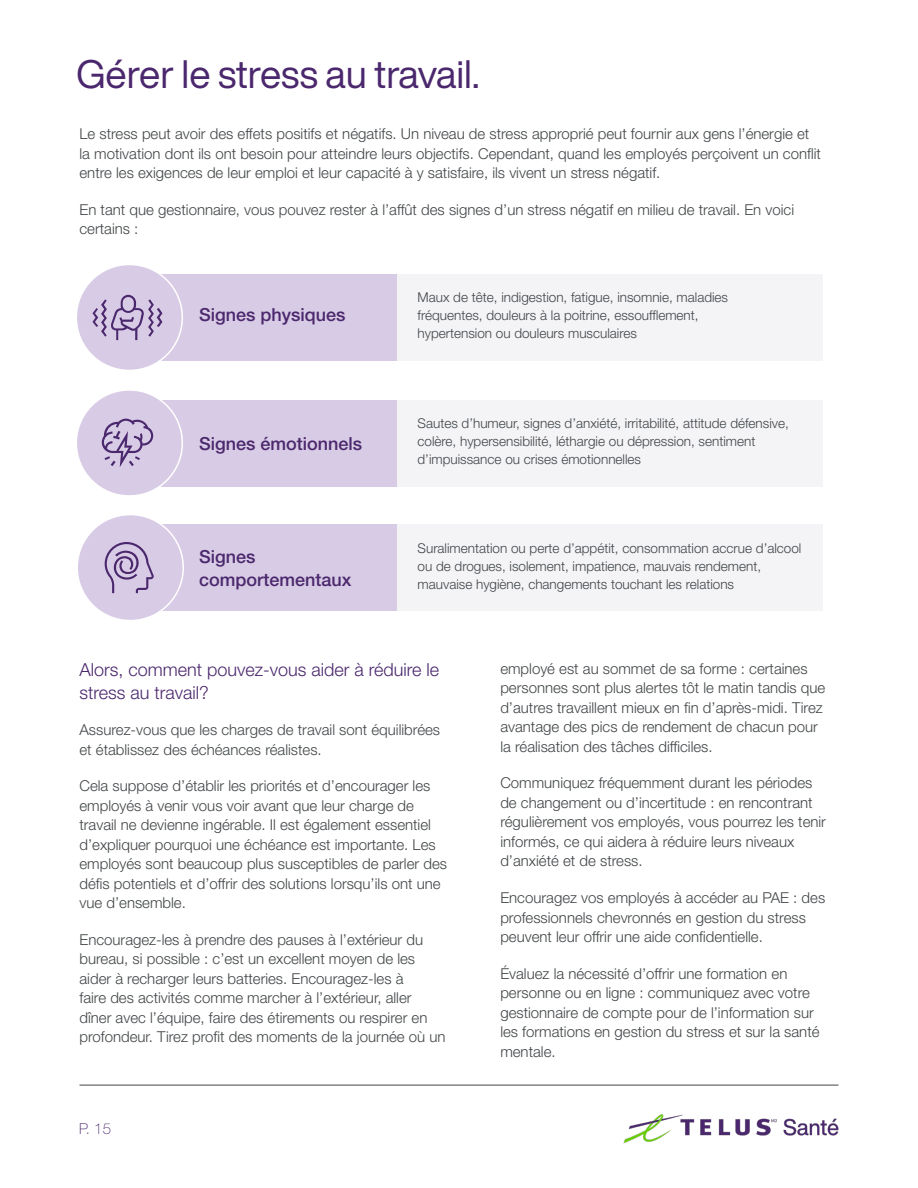
<style>
.page{position:relative;width:918px;height:1188px;background:#fff}
.page>*{position:absolute;margin:0;border:0;box-sizing:border-box;transform-origin:0 0}
.t1{font:39px "Helvetica Now Display";color:#4b286d}
.t2{font:300 18px/22.5px "Helvetica Neue LT Std";color:#4b286d}
.t3{font:500 18px/22.5px "Helvetica Neue LT Std";color:#4b286d}
.t4{font:300 15px/19.5px "Helvetica Neue LT Std";color:#414547}
.t5{font:100 15px "Helvetica Neue LT Std";color:#4b286c}
.t6{font:300 13.5px/18px "Helvetica Neue LT Std";color:#414547}
</style>
<div class="page">
<img style="left:623px;top:1114px;width:216px;height:30px">
<hr style="left:80px;top:1085px;width:758px;height:1px;background:#414547">
<div style="left:396px;top:274px;width:427px;height:87px;background:#f4f4f7"></div>
<div style="left:396px;top:400px;width:427px;height:87px;background:#f4f4f7"></div>
<div style="left:397px;top:524px;width:426px;height:87px;background:#f4f4f7"></div>
<div style="left:134px;top:274px;width:263px;height:87px;background:#d8cbe5"></div>
<div style="left:134px;top:400px;width:263px;height:86px;background:#d8cbe5"></div>
<div style="left:76px;top:264px;width:106px;height:106px;background:#d8cbe5;border-radius:50%"></div>
<div style="left:76px;top:264px;width:107px;height:107px;border:2px solid #fff;border-radius:50%"></div>
<div style="left:76px;top:390px;width:106px;height:106px;background:#d8cbe5;border-radius:50%"></div>
<div style="left:76px;top:389px;width:107px;height:108px;border:2px solid #fff;border-radius:50%"></div>
<div style="left:135px;top:524px;width:262px;height:87px;background:#d8cbe5"></div>
<div style="left:77px;top:515px;width:106px;height:106px;background:#d8cbe5;border-radius:50%"></div>
<div style="left:76px;top:514px;width:108px;height:107px;border:2px solid #fff;border-radius:50%"></div>
<svg style="left:93px;top:295px;width:69px;height:45px"></svg>
<svg style="left:102px;top:419px;width:51px;height:48px"></svg>
<svg style="left:105px;top:542px;width:49px;height:51px"></svg>
<h1 class="t1" style="left:76px;top:48px;width:405px">Gérer le stress au travail.</h1>
<p class="t4" style="left:80px;top:124px;width:743px">Le stress peut avoir des effets positifs et négatifs. Un niveau de stress approprié peut fournir aux gens l’énergie et la motivation dont ils ont besoin pour atteindre leurs objectifs. Cependant, quand les employés perçoivent un conflit entre les exigences de leur emploi et leur capacité à y satisfaire, ils vivent un stress négatif.</p>
<p class="t4" style="left:80px;top:199px;width:716px">En tant que gestionnaire, vous pouvez rester à l’affût des signes d’un stress négatif en milieu de travail. En voici certains :</p>
<p class="t3" style="left:199px;top:304px;width:148px">Signes physiques</p>
<p class="t3" style="left:199px;top:432px;width:165px">Signes émotionnels</p>
<p class="t3" style="left:199px;top:546px;width:154px">Signes comportementaux</p>
<p class="t6" style="left:418px;top:288px;width:312px">Maux de tête, indigestion, fatigue, insomnie, maladies fréquentes, douleurs à la poitrine, essoufflement, hypertension ou douleurs musculaires</p>
<p class="t6" style="left:418px;top:414px;width:373px">Sautes d’humeur, signes d’anxiété, irritabilité, attitude défensive, colère, hypersensibilité, léthargie ou dépression, sentiment d’impuissance ou crises émotionnelles</p>
<p class="t6" style="left:418px;top:539px;width:385px">Suralimentation ou perte d’appétit, consommation accrue d’alcool ou de drogues, isolement, impatience, mauvais rendement, mauvaise hygiène, changements touchant les relations</p>
<p class="t2" style="left:79px;top:658px;width:361px">Alors, comment pouvez-vous aider à réduire le stress au travail?</p>
<p class="t4" style="left:80px;top:720px;width:362px">Assurez-vous que les charges de travail sont équilibrées et établissez des échéances réalistes.</p>
<p class="t4" style="left:80px;top:776px;width:369px">Cela suppose d’établir les priorités et d’encourager les employés à venir vous voir avant que leur charge de travail ne devienne ingérable. Il est également essentiel d’expliquer pourquoi une échéance est importante. Les employés sont beaucoup plus susceptibles de parler des défis potentiels et d’offrir des solutions lorsqu’ils ont une vue d’ensemble.</p>
<p class="t4" style="left:80px;top:929px;width:368px">Encouragez-les à prendre des pauses à l’extérieur du bureau, si possible : c’est un excellent moyen de les aider à recharger leurs batteries. Encouragez-les à<br>faire des activités comme marcher à l’extérieur, aller dîner avec l’équipe, faire des étirements ou respirer en profondeur. Tirez profit des moments de la journée où un</p>
<p class="t5" style="left:79px;top:1120px;width:33px">P. 15</p>
<p class="t4" style="left:500px;top:659px;width:327px">employé est au sommet de sa forme : certaines personnes sont plus alertes tôt le matin tandis que d’autres travaillent mieux en fin d’après-midi. Tirez avantage des pics de rendement de chacun pour la réalisation des tâches difficiles.</p>
<p class="t4" style="left:500px;top:773px;width:327px">Communiquez fréquemment durant les périodes de changement ou d’incertitude : en rencontrant régulièrement vos employés, vous pourrez les tenir informés, ce qui aidera à réduire leurs niveaux d’anxiété et de stress.</p>
<p class="t4" style="left:500px;top:888px;width:326px">Encouragez vos employés à accéder au PAE : des professionnels chevronnés en gestion du stress peuvent leur offrir une aide confidentielle.</p>
<p class="t4" style="left:500px;top:963px;width:321px">Évaluez la nécessité d’offrir une formation en personne ou en ligne : communiquez avec votre gestionnaire de compte pour de l’information sur les formations en gestion du stress et sur la santé mentale.</p>
</div>
